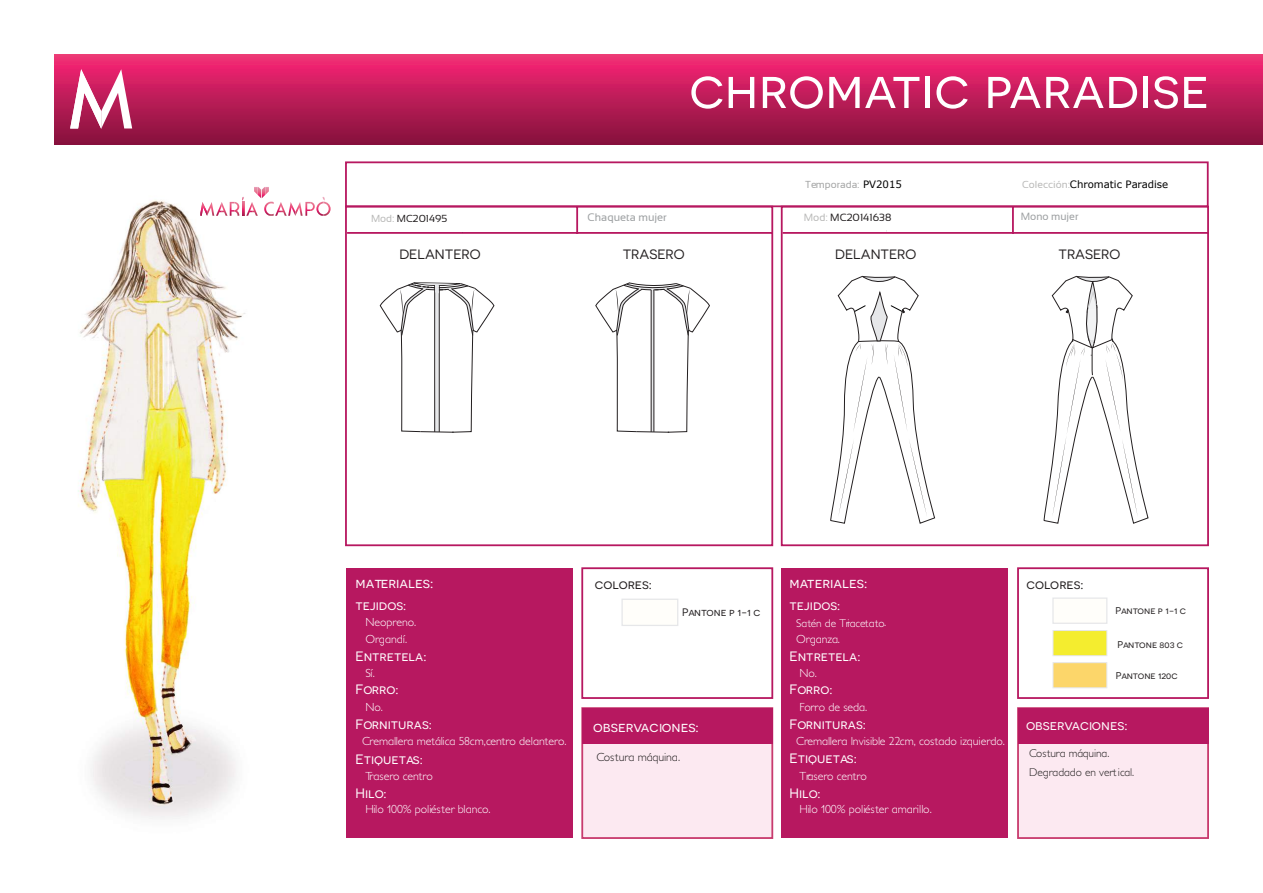
<style>
.page{position:relative;width:1263px;height:893px;background:#fff}
.page>*{position:absolute;margin:0;border:0;box-sizing:border-box;transform-origin:0 0}
.t1{font:55.5px "Novecentosanswide";color:#fff}
.t2{font:14.55px "Novecentosanswide";color:#fff}
.t3{font:13.95px "Novecentosanswide";color:#fff}
.t4{font:13.65px "Novecentosanswide";color:#fff}
.t5{font:13.5px "Novecentosanswide";color:#231f20}
.t6{font:300 11.85px/16.4px "Petita";color:#fff}
.t7{font:300 11.85px "Petita";color:#231f20}
.t8{font:300 11.4px/18.3px "Petita";color:#231f20}
.t9{font:300 11.4px "Petita";color:#fff}
.t10{font:10.95px "Sansation";color:#9c9fa1}
.t11{font:10.95px "Novecentosanswide";color:#231f20}
.t12{font:10.5px "Sansation";color:#231f20}
.t13{font:10.5px "Sansation";color:#9c9fa1}
.t14{font:10.2px "Verdana";color:#000001}
.t15{font:10.2px "Sansation";color:#a4a5a5}
.t16{font:10.2px "Sansation";color:#231f20}
.t17{font:9.75px "Novecentosanswide";color:#231f20}
.s1{color:#b9b9b8}
.s2{font-family:"Verdana";color:#000001}
.s3{font-family:"Sansation";color:#b9b9b8}
.s4{font-size:11.85px}
</style>
<div class="page">
<img style="left:78px;top:200px;width:168px;height:619px">
<svg style="left:200px;top:187px;width:131px;height:29px"></svg>
<div style="left:782px;top:569px;width:226px;height:269px;background:#b71860"></div>
<svg style="left:780px;top:207px;width:429px;height:493px"></svg>
<div style="left:1017px;top:707px;width:192px;height:132px;background:#fce9f1;border:2px solid #c83b6e"></div>
<div style="left:1018px;top:708px;width:190px;height:36px;background:#b71860"></div>
<div style="left:346px;top:569px;width:226px;height:269px;background:#b71860"></div>
<svg style="left:345px;top:207px;width:429px;height:493px"></svg>
<div style="left:581px;top:707px;width:192px;height:132px;background:#fce9f1;border:2px solid #c83b6e"></div>
<div style="left:582px;top:708px;width:190px;height:36px;background:#b71860"></div>
<div style="left:345px;top:161px;width:864px;height:46px;border:2px solid #b71860"></div>
<svg style="left:829px;top:276px;width:106px;height:248px"></svg>
<svg style="left:1043px;top:276px;width:105px;height:248px"></svg>
<div style="left:1052px;top:597px;width:55px;height:27px;background:#fffefa;border:1px solid #e6e7e9"></div>
<div style="left:1053px;top:630px;width:54px;height:26px;background:#f4ed2f"></div>
<div style="left:1052px;top:630px;width:55px;height:26px;border:1px solid #e6e7e9"></div>
<div style="left:1052px;top:662px;width:55px;height:26px;background:#fcd66a;border:1px solid #e6e7e9"></div>
<div style="left:621px;top:599px;width:57px;height:27px;background:#fffefa;border:1px solid #e6e7e9"></div>
<svg style="left:595px;top:282px;width:115px;height:151px"></svg>
<svg style="left:380px;top:282px;width:114px;height:151px"></svg>
<div style="left:54px;top:54px;width:1209px;height:90px;background:linear-gradient(to bottom,#f72b76,#85103c)"></div>
<svg style="left:70px;top:69px;width:62px;height:60px"></svg>
<h1 class="t1" style="left:689px;top:56px;width:521px">chromatic paradise</h1>
<p class="t16" style="left:371px;top:213px;width:78px"><span class="s1">Mod:</span> MC201495</p>
<p class="t10" style="left:587px;top:211px;width:81px">Chaqueta mujer</p>
<p class="t5" style="left:399px;top:247px;width:83px">DELANTERO</p>
<p class="t5" style="left:623px;top:246px;width:63px">TRASERO</p>
<p class="t15" style="left:805px;top:179px;width:98px">Temporada: <span class="s2">PV2015</span></p>
<p class="t14" style="left:1022px;top:178px;width:148px"><span class="s3">Colección:</span>Chromatic Paradise</p>
<p class="t12" style="left:804px;top:211px;width:89px"><span class="s1">Mod:</span> MC20141638</p>
<p class="t13" style="left:1021px;top:211px;width:59px">Mono mujer</p>
<p class="t5" style="left:835px;top:247px;width:83px">DELANTERO</p>
<p class="t5" style="left:1058px;top:246px;width:63px">TRASERO</p>
<p class="t2" style="left:355px;top:575px;width:79px">materiales:</p>
<p class="t4" style="left:355px;top:597px;width:52px">tejidos:</p>
<p class="t6" style="left:365px;top:614px;width:53px">Neopreno.<br>Organdí.</p>
<p class="t4" style="left:355px;top:648px;width:72px">Entretela:</p>
<p class="t6" style="left:365px;top:665px;width:11px">Sí.</p>
<p class="t4" style="left:355px;top:682px;width:45px">Forro:</p>
<p class="t6" style="left:365px;top:699px;width:19px">No.</p>
<p class="t4" style="left:355px;top:716px;width:78px">Fornituras:</p>
<p class="t6" style="left:362px;top:733px;width:206px">Cremallera metálica 58cm,centro delantero.</p>
<p class="t4" style="left:355px;top:751px;width:69px">Etiquetas:</p>
<p class="t6" style="left:365px;top:768px;width:69px">Trasero centro</p>
<p class="t4" style="left:355px;top:785px;width:32px">Hilo:</p>
<p class="t6" style="left:365px;top:802px;width:127px">Hilo 100% poliéster blanco.</p>
<p class="t2" style="left:789px;top:575px;width:79px">materiales:</p>
<p class="t4" style="left:789px;top:597px;width:52px">tejidos:</p>
<p class="t9" style="left:796px;top:616px;width:92px">Satén de Triacetato<span class="s4">.</span></p>
<p class="t6" style="left:796px;top:631px;width:45px">Organza.</p>
<p class="t4" style="left:789px;top:648px;width:72px">Entretela:</p>
<p class="t6" style="left:799px;top:665px;width:19px">No.</p>
<p class="t4" style="left:789px;top:682px;width:44px">Forro:</p>
<p class="t6" style="left:799px;top:699px;width:70px">Forro de seda.</p>
<p class="t4" style="left:789px;top:716px;width:78px">Fornituras:</p>
<p class="t6" style="left:796px;top:733px;width:210px">Cremallera Invisible 22cm, costado izquierdo.</p>
<p class="t4" style="left:789px;top:751px;width:69px">Etiquetas:</p>
<p class="t6" style="left:799px;top:768px;width:69px">Trasero centro</p>
<p class="t4" style="left:789px;top:785px;width:32px">Hilo:</p>
<p class="t6" style="left:799px;top:801px;width:134px">Hilo 100% poliéster amarillo.</p>
<p class="t5" style="left:595px;top:577px;width:59px">colores:</p>
<p class="t5" style="left:1026px;top:577px;width:59px">colores:</p>
<p class="t17" style="left:1116px;top:605px;width:72px">Pantone p 1-1 c</p>
<p class="t11" style="left:682px;top:606px;width:80px">Pantone p 1-1 c</p>
<p class="t17" style="left:1117px;top:639px;width:67px">Pantone 803 c</p>
<p class="t17" style="left:1116px;top:670px;width:63px">Pantone 120c</p>
<p class="t3" style="left:1026px;top:716px;width:103px">observaciones:</p>
<p class="t8" style="left:1029px;top:745px;width:106px">Costura máquina.<br>Degradado en vertical.</p>
<p class="t2" style="left:593px;top:718px;width:107px">observaciones:</p>
<p class="t7" style="left:596px;top:750px;width:85px">Costura máquina.</p>
</div>
